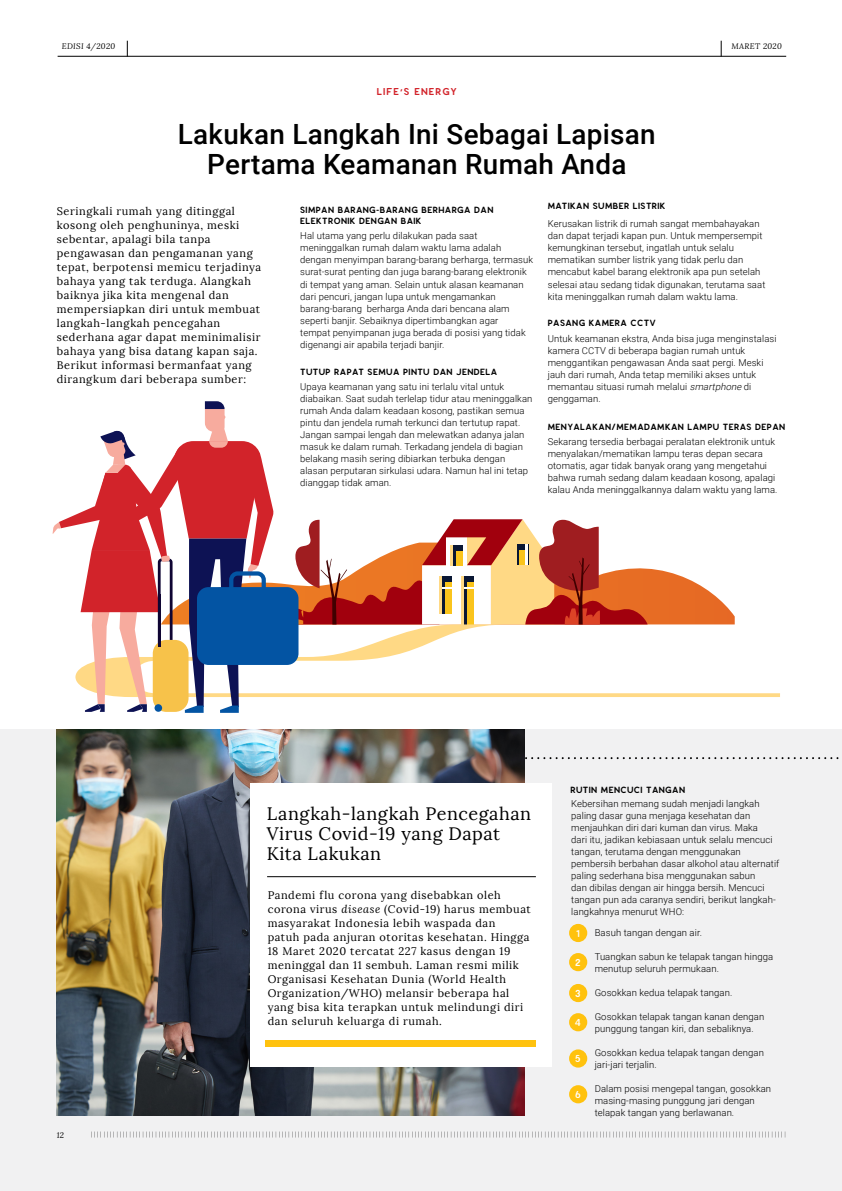
<style>
.page{position:relative;width:842px;height:1191px;background:#fff}
.page>*{position:absolute;margin:0;border:0;box-sizing:border-box;transform-origin:0 0}
.t1{font:500 27.9px/30.6px "Roboto";letter-spacing:.01em;color:#000;text-align:center}
.t2{font:18px/20px "Lora";letter-spacing:.03em;color:#000}
.t3{font:11px/14px "Lora";letter-spacing:.05em;color:#000}
.t4{font:900 10px "Enrique";letter-spacing:.1em;color:#d2232a}
.t5{font:900 10px "Enrique";color:#fff}
.t6{font:300 9.5px/12px "Roboto";letter-spacing:.01em;color:#000}
.t7{font:900 9px/10.8px "Enrique";letter-spacing:.04em;color:#000}
.t8{font:italic 8px "Lora";letter-spacing:.04em;color:#000}
.s1{font-style:italic}
</style>
<div class="page">
<div style="left:0;top:729px;width:842px;height:462px;background:#f1f1f2"></div>
<svg style="left:524px;top:757px;width:315px;height:2px"></svg>
<img style="left:57px;top:729px;width:467px;height:386px">
<svg style="left:91px;top:1131px;width:694px;height:6px"></svg>
<hr style="left:58px;top:56px;width:728px;height:1px;background:#000">
<svg style="left:127px;top:41px;width:1px;height:16px"></svg>
<svg style="left:721px;top:41px;width:1px;height:16px"></svg>
<svg style="left:648px;top:568px;width:87px;height:56px"></svg>
<svg style="left:648px;top:624px;width:132px;height:73px"></svg>
<svg style="left:53px;top:401px;width:595px;height:312px"></svg>
<div style="left:250px;top:783px;width:301px;height:284px;background:#fff"></div>
<hr style="left:267px;top:876px;width:269px;height:1px;background:#000">
<div style="left:266px;top:1040px;width:270px;height:7px;background:#ffc20e"></div>
<div style="left:569px;top:924px;width:18px;height:18px;background:#ffc20e;border-radius:50%"></div>
<div style="left:569px;top:953px;width:18px;height:18px;background:#ffc20e;border-radius:50%"></div>
<div style="left:569px;top:984px;width:18px;height:18px;background:#ffc20e;border-radius:50%"></div>
<div style="left:569px;top:1013px;width:18px;height:18px;background:#ffc20e;border-radius:50%"></div>
<div style="left:569px;top:1049px;width:18px;height:18px;background:#ffc20e;border-radius:50%"></div>
<div style="left:569px;top:1085px;width:18px;height:18px;background:#ffc20e;border-radius:50%"></div>
<p class="t8" style="left:62px;top:41px;width:55px">EDISI 4/2020</p>
<p class="t8" style="left:732px;top:41px;width:52px">MARET 2020</p>
<p class="t4" style="left:377px;top:84px;width:82px">LIFE’S ENERGY</p>
<h1 class="t1" style="left:178px;top:118px;width:479px">Lakukan Langkah Ini Sebagai Lapisan<br>Pertama Keamanan Rumah Anda</h1>
<p class="t3" style="left:57px;top:204px;width:206px">Seringkali rumah yang ditinggal kosong oleh penghuninya, meski sebentar, apalagi bila tanpa pengawasan dan pengamanan yang tepat, berpotensi memicu terjadinya bahaya yang tak terduga. Alangkah baiknya jika kita mengenal dan mempersiapkan diri untuk membuat langkah-langkah pencegahan sederhana agar dapat meminimalisir bahaya yang bisa datang kapan saja.<br>Berikut informasi bermanfaat yang dirangkum dari beberapa sumber:</p>
<p class="t7" style="left:300px;top:203px;width:195px">SIMPAN BARANG-BARANG BERHARGA DAN<br>ELEKTRONIK DENGAN BAIK</p>
<p class="t6" style="left:300px;top:230px;width:234px">Hal utama yang perlu dilakukan pada saat meninggalkan rumah dalam waktu lama adalah dengan menyimpan barang-barang berharga, termasuk surat-surat penting dan juga barang-barang elektronik di tempat yang aman. Selain untuk alasan keamanan dari pencuri, jangan lupa untuk mengamankan barang-barang berharga Anda dari bencana alam seperti banjir. Sebaiknya dipertimbangkan agar<br>tempat penyimpanan juga berada di posisi yang tidak digenangi air apabila terjadi banjir.</p>
<p class="t7" style="left:300px;top:365px;width:199px">TUTUP RAPAT SEMUA PINTU DAN JENDELA</p>
<p class="t6" style="left:300px;top:380px;width:234px">Upaya keamanan yang satu ini terlalu vital untuk diabaikan. Saat sudah terlelap tidur atau meninggalkan rumah Anda dalam keadaan kosong, pastikan semua pintu dan jendela rumah terkunci dan tertutup rapat.<br>Jangan sampai lengah dan melewatkan adanya jalan masuk ke dalam rumah. Terkadang jendela di bagian belakang masih sering dibiarkan terbuka dengan alasan perputaran sirkulasi udara. Namun hal ini tetap dianggap tidak aman.</p>
<p class="t7" style="left:548px;top:199px;width:119px">MATIKAN SUMBER LISTRIK</p>
<p class="t6" style="left:548px;top:218px;width:219px">Kerusakan listrik di rumah sangat membahayakan dan dapat terjadi kapan pun. Untuk mempersempit kemungkinan tersebut, ingatlah untuk selalu mematikan sumber listrik yang tidak perlu dan mencabut kabel barang elektronik apa pun setelah selesai atau sedang tidak digunakan, terutama saat kita meninggalkan rumah dalam waktu lama.</p>
<p class="t7" style="left:548px;top:317px;width:110px">PASANG KAMERA CCTV</p>
<p class="t6" style="left:548px;top:332px;width:230px">Untuk keamanan ekstra, Anda bisa juga menginstalasi kamera CCTV di beberapa bagian rumah untuk menggantikan pengawasan Anda saat pergi. Meski jauh dari rumah, Anda tetap memiliki akses untuk memantau situasi rumah melalui <span class="s1">smartphone</span> di genggaman.</p>
<p class="t7" style="left:548px;top:421px;width:239px">MENYALAKAN/MEMADAMKAN LAMPU TERAS DEPAN</p>
<p class="t6" style="left:548px;top:435px;width:231px">Sekarang tersedia berbagai peralatan elektronik untuk menyalakan/mematikan lampu teras depan secara otomatis, agar tidak banyak orang yang mengetahui bahwa rumah sedang dalam keadaan kosong, apalagi kalau Anda meninggalkannya dalam waktu yang lama.</p>
<p class="t8" style="left:57px;top:1129px;width:9px">12</p>
<h2 class="t2" style="left:267px;top:803px;width:266px">Langkah-langkah Pencegahan<br>Virus Covid-19 yang Dapat<br>Kita Lakukan</h2>
<p class="t3" style="left:268px;top:887px;width:265px">Pandemi flu corona yang disebabkan oleh corona virus <span class="s1">disease</span> (Covid-19) harus membuat masyarakat Indonesia lebih waspada dan<br>patuh pada anjuran otoritas kesehatan. Hingga 18 Maret 2020 tercatat 227 kasus dengan 19 meninggal dan 11 sembuh. Laman resmi milik Organisasi Kesehatan Dunia (World Health Organization/WHO) melansir beberapa hal yang bisa kita terapkan untuk melindungi diri dan seluruh keluarga di rumah.</p>
<p class="t7" style="left:570px;top:783px;width:116px">RUTIN MENCUCI TANGAN</p>
<p class="t6" style="left:571px;top:797px;width:210px">Kebersihan memang sudah menjadi langkah paling dasar guna menjaga kesehatan dan menjauhkan diri dari kuman dan virus. Maka<br>dari itu, jadikan kebiasaan untuk selalu mencuci tangan, terutama dengan menggunakan pembersih berbahan dasar alkohol atau alternatif paling sederhana bisa menggunakan sabun<br>dan dibilas dengan air hingga bersih. Mencuci tangan pun ada caranya sendiri, berikut langkah&shy;langkahnya menurut WHO:</p>
<p class="t6" style="left:595px;top:926px;width:109px">Basuh tangan dengan air.</p>
<p class="t6" style="left:595px;top:950px;width:180px">Tuangkan sabun ke telapak tangan hingga menutup seluruh permukaan.</p>
<p class="t6" style="left:595px;top:986px;width:139px">Gosokkan kedua telapak tangan.</p>
<p class="t6" style="left:595px;top:1010px;width:171px">Gosokkan telapak tangan kanan dengan punggung tangan kiri, dan sebaliknya.</p>
<p class="t6" style="left:595px;top:1046px;width:171px">Gosokkan kedua telapak tangan dengan jari-jari terjalin.</p>
<p class="t6" style="left:595px;top:1082px;width:178px">Dalam posisi mengepal tangan, gosokkan masing-masing punggung jari dengan telapak tangan yang berlawanan.</p>
<p class="t5" style="left:576px;top:924px;width:5px">1</p>
<p class="t5" style="left:575px;top:954px;width:7px">2</p>
<p class="t5" style="left:575px;top:984px;width:7px">3</p>
<p class="t5" style="left:575px;top:1014px;width:8px">4</p>
<p class="t5" style="left:575px;top:1050px;width:7px">5</p>
<p class="t5" style="left:575px;top:1086px;width:7px">6</p>
</div>
